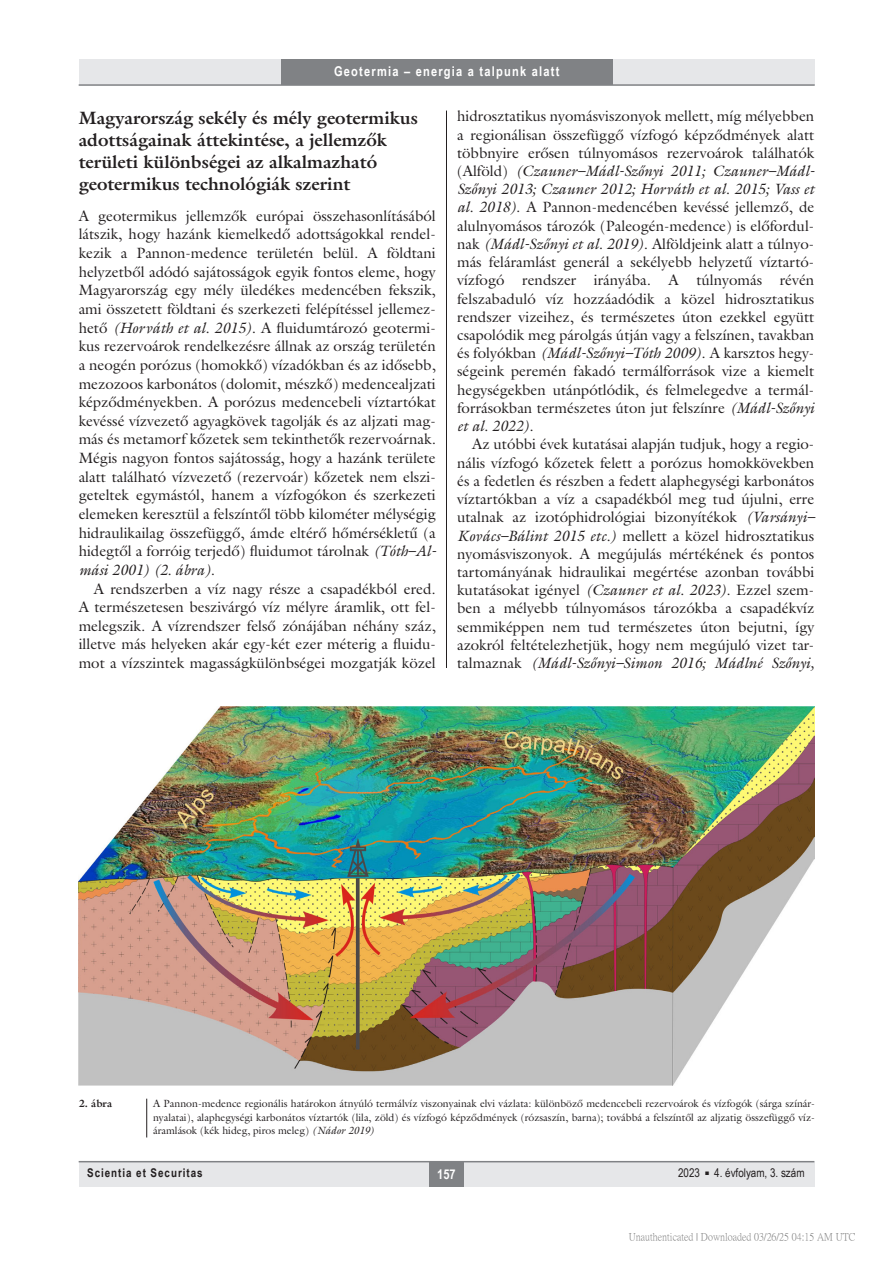
<style>
.page{position:relative;width:893px;height:1263px;background:#fff}
.page>*{position:absolute;margin:0;border:0;box-sizing:border-box;transform-origin:0 0}
.alcimbold{font:700 18px/22.2px "Galliard Reg";color:#231f20}
.Body_Text{font:15px/18.1px "Galliard Reg";color:#231f20;text-align:justify}
.Body_tompa{font:15px/18.6px "Galliard Reg";color:#231f20;text-align:justify}
.t1{font:700 13.5px "Arial Narrow";letter-spacing:.09em;color:#fff}
.t2{font:12px "Arial Narrow";color:#231f20}
.t3{font:700 12px "Arial Narrow";letter-spacing:.08em;color:#231f20}
.kepalairas2{font:10.5px/13.5px "Galliard Reg";color:#231f20;text-align:justify}
.t4{font:10.5px "P Ming Li U";color:rgb(0 0 0/.5)}
.kepalairas1{font:700 10.5px "Galliard Reg";color:#231f20}
.s1{font-style:italic}
</style>
<div class="page">
<div style="left:79px;top:1161px;width:735px;height:25px;background:#e6e7e9"></div>
<div style="left:429px;top:1161px;width:34px;height:25px;background:#808285"></div>
<hr style="left:79px;top:1161px;width:735px;height:1px;background:#808285">
<div style="left:79px;top:60px;width:735px;height:25px;background:#e6e7e9"></div>
<div style="left:281px;top:60px;width:331px;height:25px;background:#808285"></div>
<hr style="left:79px;top:84px;width:736px;height:2px;background:#808285">
<hr style="left:446px;top:111px;width:1px;height:1026px;background:#231f20">
<div style="left:79px;top:668px;width:735px;height:431px;background:#fff"></div>
<img style="left:79px;top:707px;width:735px;height:378px">
<div style="left:79px;top:1099px;width:736px;height:38px;background:#fff"></div>
<hr style="left:146px;top:1099px;width:1px;height:38px;background:#231f20">
<p class="t1" style="left:334px;top:61px;width:227px">Geotermia – energia a talpunk alatt</p>
<p class="alcimbold" style="left:79px;top:106px;width:341px">Magyarország sekély és mély geotermikus adottságainak áttekintése, a jellemzők területi különbségei az alkalmazható geotermikus technológiák szerint</p>
<p class="Body_tompa" style="left:79px;top:206px;width:359px">A geotermikus jellemzők európai összehasonlításából látszik, hogy hazánk kiemelkedő adottságokkal rendel&shy;kezik a Pannon-medence területén belül. A földtani helyzetből adódó sajátosságok egyik fontos eleme, hogy Magyarország egy mély üledékes medencében fekszik, ami összetett földtani és szerkezeti felépítéssel jellemez&shy;hető <span class="s1">(Horváth et al. 2015)</span>. A fluidumtározó geotermi&shy;kus rezervoárok rendelkezésre állnak az ország területén a neogén porózus (homokkő) vízadókban és az idősebb, mezozoos karbonátos (dolomit, mészkő) medencealjzati képződményekben. A porózus medencebeli víztartókat kevéssé vízvezető agyagkövek tagolják és az aljzati mag&shy;más és metamorf kőzetek sem tekinthetők rezervoárnak.<br>Mégis nagyon fontos sajátosság, hogy a hazánk területe alatt található vízvezető (rezervoár) kőzetek nem elszi&shy;geteltek egymástól, hanem a vízfogókon és szerkezeti elemeken keresztül a felszíntől több kilométer mélységig hidraulikailag összefüggő, ámde eltérő hőmérsékletű (a hidegtől a forróig terjedő) fluidumot tárolnak <span class="s1">(Tóth–Al&shy;mási 2001) (2. ábra)</span>.</p>
<p class="Body_Text" style="left:79px;top:579px;width:359px;line-height:18.6px;text-indent:15px">A rendszerben a víz nagy része a csapadékból ered.<br>A természetesen beszivárgó víz mélyre áramlik, ott fel&shy;melegszik. A vízrendszer felső zónájában néhány száz, illetve más helyeken akár egy-két ezer méterig a fluidu&shy;mot a vízszintek magasságkülönbségei mozgatják közel</p>
<p class="Body_Text" style="left:457px;top:107px;width:359px">hidrosztatikus nyomásviszonyok mellett, míg mélyebben a regionálisan összefüggő vízfogó képződmények alatt többnyire erősen túlnyomásos rezervoárok találhatók (Alföld) <span class="s1">(Czauner–Mádl-Szőnyi 2011; Czauner–Mádl-Szőnyi 2013; Czauner 2012; Horváth et al. 2015; Vass et al. 2018)</span>. A Pannon-medencében kevéssé jellemző, de alulnyomásos tározók (Paleogén-medence) is előfordul&shy;nak <span class="s1">(Mádl-Szőnyi et al. 2019)</span>. Alföldjeink alatt a túlnyo&shy;más feláramlást generál a sekélyebb helyzetű víztartó&shy;vízfogó rendszer irányába. A túlnyomás révén felszabaduló víz hozzáadódik a közel hidrosztatikus rendszer vizeihez, és természetes úton ezekkel együtt csapolódik meg párolgás útján vagy a felszínen, tavakban és folyókban <span class="s1">(Mádl-Szőnyi–Tóth 2009)</span>. A karsztos hegy&shy;ségeink peremén fakadó termálforrások vize a kiemelt hegységekben utánpótlódik, és felmelegedve a termál&shy;forrásokban természetes úton jut felszínre <span class="s1">(Mádl-Szőnyi et al. 2022)</span>.</p>
<p class="Body_Text" style="left:457px;top:435px;width:359px;text-indent:15px">Az utóbbi évek kutatásai alapján tudjuk, hogy a regio&shy;nális vízfogó kőzetek felett a porózus homokkövekben és a fedetlen és részben a fedett alaphegységi karbonátos víztartókban a víz a csapadékból meg tud újulni, erre utalnak az izotóphidrológiai bizonyítékok <span class="s1">(Varsányi– Kovács–Bálint 2015 etc.)</span> mellett a közel hidrosztatikus nyomásviszonyok. A megújulás mértékének és pontos tartományának hidraulikai megértése azonban további kutatásokat igényel <span class="s1">(Czauner et al. 2023)</span>. Ezzel szem&shy;ben a mélyebb túlnyomásos tározókba a csapadékvíz semmiképpen nem tud természetes úton bejutni, így azokról feltételezhetjük, hogy nem megújuló vizet tar&shy;talmaznak <span class="s1">(Mádl-Szőnyi–Simon 2016; Mádlné Szőnyi,</span></p>
<p class="kepalairas1" style="left:79px;top:1097px;width:35px">2. ábra</p>
<p class="kepalairas2" style="left:153px;top:1096px;width:663px">A Pannon-medence regionális határokon átnyúló termálvíz viszonyainak elvi vázlata: különböző medencebeli rezervoárok és vízfogók (sárga színár&shy;nyalatai), alaphegységi karbonátos víztartók (lila, zöld) és vízfogó képződmények (rózsaszín, barna); továbbá a felszíntől az aljzatig összefüggő víz&shy;áramlások (kék hideg, piros meleg) <span class="s1">(Nádor 2019)</span></p>
<p class="t3" style="left:87px;top:1164px;width:117px">Scientia et Securitas</p>
<p class="t1" style="left:437px;top:1163px;width:20px">157</p>
<p class="t2" style="left:678px;top:1164px;width:128px">2023 <sup>■</sup> 4. évfolyam, 3. szám</p>
<p class="t4" style="left:629px;top:1232px;width:228px">Unauthenticated | Downloaded 03/26/25 04:15 AM UTC</p>
</div>
